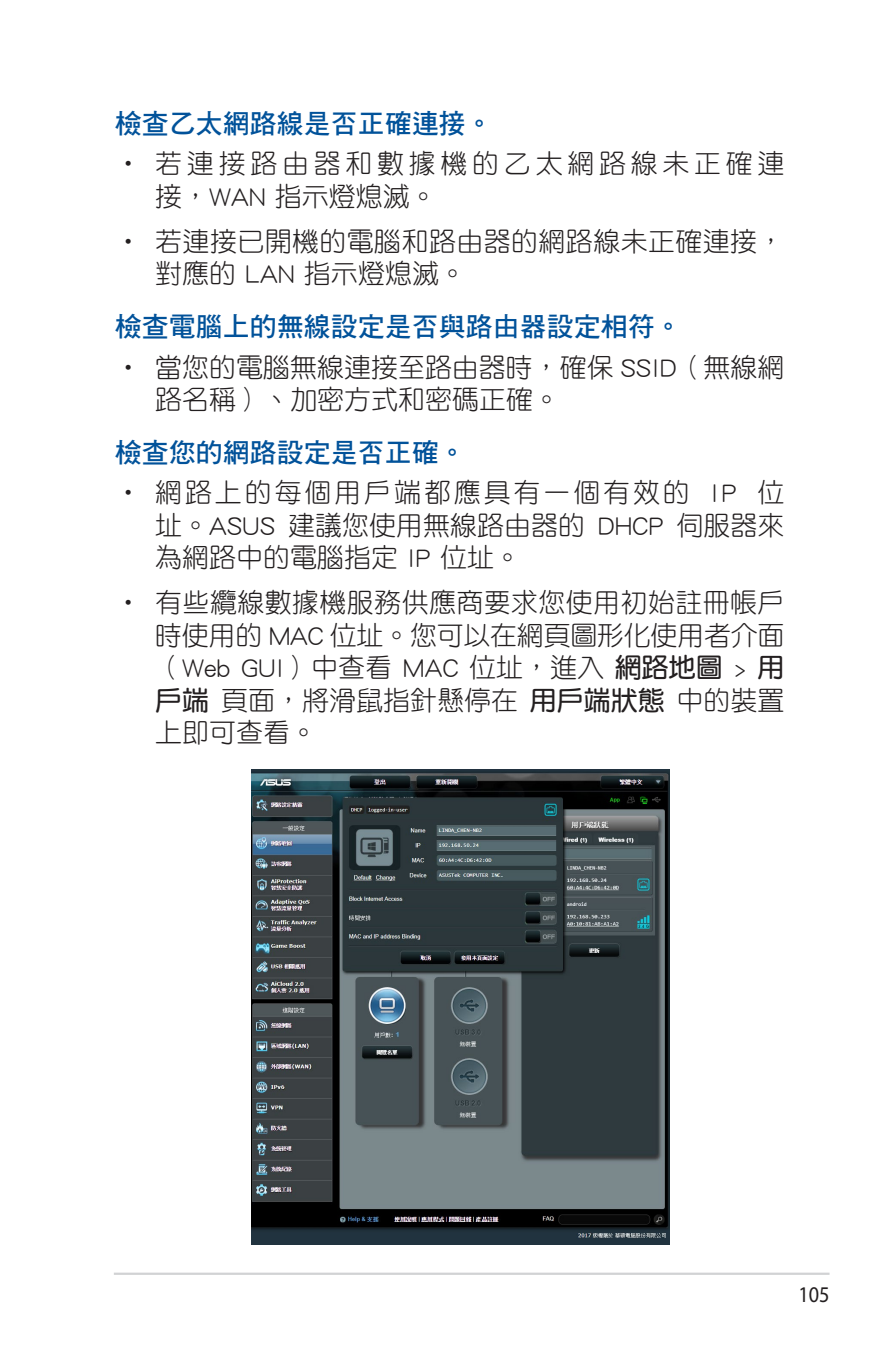
<style>
.page{position:relative;width:893px;height:1346px;background:#fff}
.page>*{position:absolute;margin:0;border:0;box-sizing:border-box;transform-origin:0 0}
.t1{font:27px/32.4px "DF Yuan Std W3";color:#231f20}
.t2{font:27px "DF Hei Std W7";color:#01529a}
.t3{font:27px/32.4px "DF Yuan Std W3";letter-spacing:.175em;color:#231f20}
.t4{font:22.5px "Myriad Pro";color:#231f20;scale:.9 1}
.s1{font-family:"DF Yuan Std W7"}
</style>
<div class="page">
<hr style="left:114px;top:1272px;width:715px;height:3px;background:#d1d2d4">
<img style="left:251px;top:770px;width:419px;height:474px">
<p class="t2" style="left:115px;top:108px;width:379px">檢查乙太網路線是否正確連接。</p>
<p class="t3" style="left:155px;top:147px;width:631px;text-indent:-40px">• 若連接路由器和數據機的乙太網路線未正確連接，WAN 指示燈熄滅。</p>
<p class="t1" style="left:155px;top:225px;width:631px;text-indent:-40px">• 若連接已開機的電腦和路由器的網路線未正確連接，對應的 LAN 指示燈熄滅。</p>
<p class="t2" style="left:115px;top:312px;width:568px">檢查電腦上的無線設定是否與路由器設定相符。</p>
<p class="t1" style="left:155px;top:350px;width:631px;text-indent:-40px">• 當您的電腦無線連接至路由器時，確保 SSID（無線網路名稱）、加密方式和密碼正確。</p>
<p class="t2" style="left:115px;top:437px;width:352px">檢查您的網路設定是否正確。</p>
<p class="t1" style="left:155px;top:476px;width:631px;text-align:justify;text-indent:-40px">• 網路上的每個用戶端都應具有一個有效的 IP 位址。ASUS 建議您使用無線路由器的 DHCP 伺服器來為網路中的電腦指定 IP 位址。</p>
<p class="t1" style="left:155px;top:586px;width:631px;text-align:justify;text-indent:-40px">• 有些纜線數據機服務供應商要求您使用初始註冊帳戶時使用的 MAC 位址。您可以在網頁圖形化使用者介面（Web GUI）中查看 MAC 位址，進入 <span class="s1">網路地圖</span> &gt; <span class="s1">用戶端</span> 頁面，將滑鼠指針懸停在 <span class="s1">用戶端狀態</span> 中的裝置上即可查看。</p>
<p class="t4" style="left:798px;top:1281px;width:36px">105</p>
</div>
